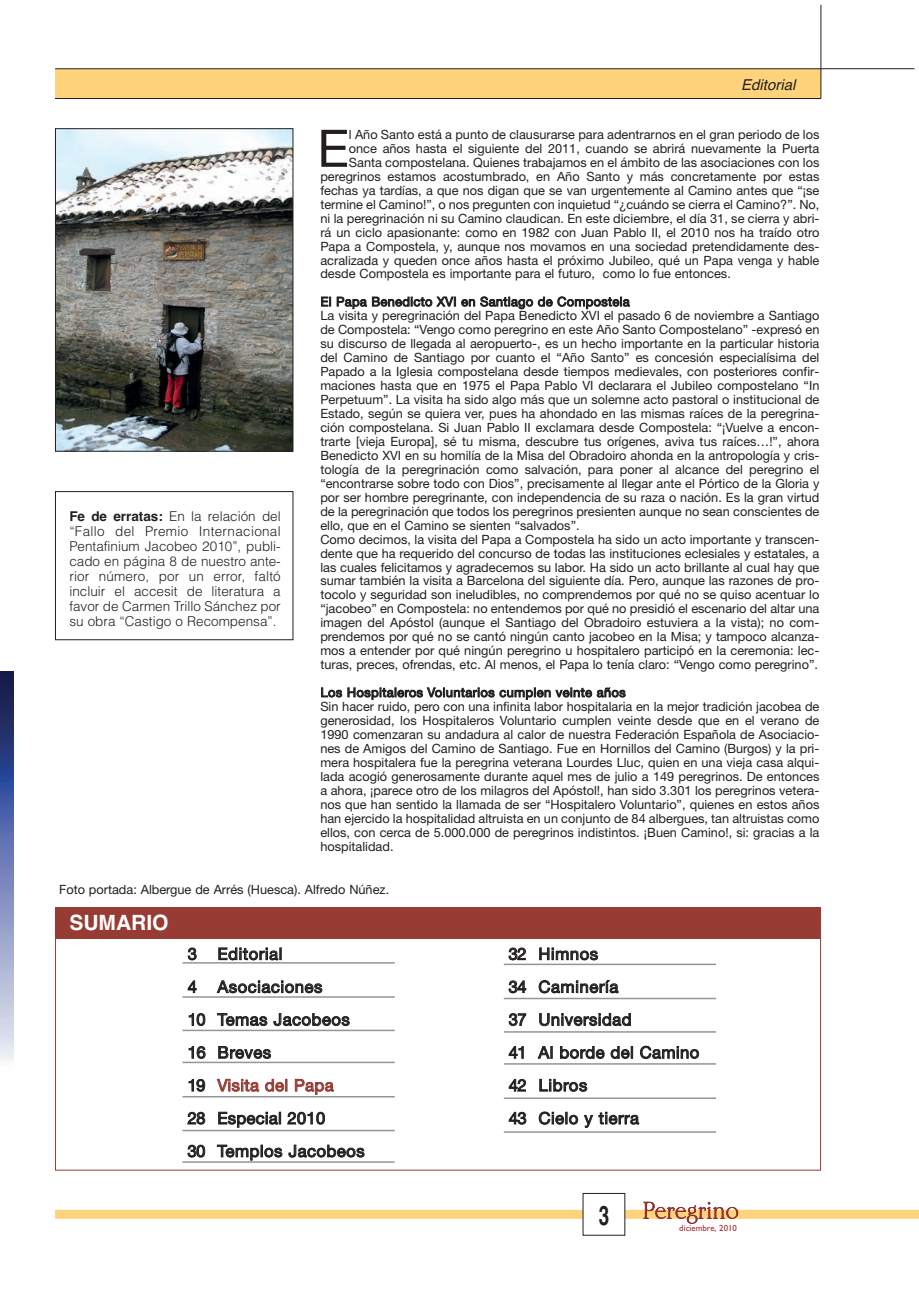
<style>
.page{position:relative;width:919px;height:1289px;background:#fff}
.page>*{position:absolute;margin:0;border:0;box-sizing:border-box;transform-origin:0 0}
.t1{font:51.75px "Helvetica Neue";color:#231f20}
.t2{font:700 27px "Helvetica";color:#231f20;scale:.7 1}
.t3{font:700 21px "Helvetica";color:#fff}
.t4{font:16.5px/32.8px "Helvetica Neue";letter-spacing:.03em;color:#231f20}
.t5{font:italic 15px "Helvetica CE";color:#231f20}
.t6{font:300 13.5px/15px "Helvetica";color:#231f20;text-align:justify}
.t7{font:12.75px/14px "Helvetica Neue";color:#231f20}
.t8{font:9px "Gill Sans";color:#a42c31}
.s1{font-weight:700}
.s2{color:#973c34}
</style>
<div class="page">
<div style="left:55px;top:69px;width:765px;height:29px;background:#fed37c"></div>
<hr style="left:820px;top:5px;width:1px;height:93px;background:#231f20">
<hr style="left:55px;top:98px;width:765px;height:1px;background:#231f20">
<hr style="left:55px;top:68px;width:859px;height:1px;background:#231f20">
<img style="left:57px;top:130px;width:234px;height:319px">
<div style="left:55px;top:128px;width:238px;height:323px;border:1px solid #231f20"></div>
<div style="left:55px;top:907px;width:765px;height:31px;background:#973c34"></div>
<div style="left:55px;top:910px;width:765px;height:260px;border:1px solid #973c34"></div>
<hr style="left:182px;top:962px;width:213px;height:1px;background:#939598">
<hr style="left:182px;top:996px;width:213px;height:1px;background:#939598">
<hr style="left:182px;top:1029px;width:213px;height:2px;background:#939598">
<hr style="left:182px;top:1061px;width:213px;height:2px;background:#939598">
<hr style="left:182px;top:1095px;width:213px;height:2px;background:#939598">
<hr style="left:182px;top:1129px;width:213px;height:2px;background:#939598">
<hr style="left:182px;top:1161px;width:212px;height:1px;background:#939598">
<hr style="left:504px;top:963px;width:212px;height:2px;background:#939598">
<hr style="left:504px;top:997px;width:212px;height:2px;background:#939598">
<hr style="left:504px;top:1031px;width:212px;height:1px;background:#939598">
<hr style="left:504px;top:1063px;width:212px;height:1px;background:#939598">
<hr style="left:504px;top:1097px;width:212px;height:1px;background:#939598">
<hr style="left:504px;top:1131px;width:212px;height:1px;background:#939598">
<div style="left:55px;top:1209px;width:863px;height:9px;background:#fed37c"></div>
<div style="left:583px;top:1193px;width:41px;height:42px;background:#fff"></div>
<svg style="left:643px;top:1201px;width:95px;height:22px"></svg>
<div style="left:55px;top:491px;width:238px;height:149px;border:1px solid #231f20"></div>
<svg style="left:13px;top:671px;width:1px;height:390px"></svg>
<img style="left:0;top:671px;width:13px;height:390px">
<p class="t6" style="left:69px;top:509px;width:213px"><span class="s1">Fe de erratas:</span> En la relación del “Fallo del Premio Internacional Pentafinium Jacobeo 2010”, publi&shy;cado en página 8 de nuestro ante&shy;rior número, por un error, faltó incluir el accesit de literatura a favor de Carmen Trillo Sánchez por su obra “Castigo o Recompensa”.</p>
<p class="t5" style="left:741px;top:80px;width:59px">Editorial</p>
<p class="t1" style="left:317px;top:130px;width:33px">E</p>
<p class="t7" style="left:349px;top:129px;width:472px">l Año Santo está a punto de clausurarse para adentrarnos en el gran periodo de los</p>
<p class="t7" style="left:349px;top:143px;width:472px">once años hasta el siguiente del 2011, cuando se abrirá nuevamente la Puerta</p>
<p class="t7" style="left:349px;top:156px;width:472px">Santa compostelana. Quienes trabajamos en el ámbito de las asociaciones con los</p>
<p class="t7" style="left:320px;top:170px;width:500px">peregrinos estamos acostumbrado, en Año Santo y más concretamente por estas</p>
<p class="t7" style="left:320px;top:184px;width:500px">fechas ya tardías, a que nos digan que se van urgentemente al Camino antes que “¡se</p>
<p class="t7" style="left:320px;top:198px;width:500px">termine el Camino!”, o nos pregunten con inquietud “¿cuándo se cierra el Camino?”. No,</p>
<p class="t7" style="left:320px;top:212px;width:500px">ni la peregrinación ni su Camino claudican. En este diciembre, el día 31, se cierra y abri-</p>
<p class="t7" style="left:320px;top:226px;width:500px">rá un ciclo apasionante: como en 1982 con Juan Pablo II, el 2010 nos ha traído otro</p>
<p class="t7" style="left:320px;top:240px;width:500px">Papa a Compostela, y, aunque nos movamos en una sociedad pretendidamente des-</p>
<p class="t7" style="left:320px;top:254px;width:500px">acralizada y queden once años hasta el próximo Jubileo, qué un Papa venga y hable</p>
<p class="t7" style="left:320px;top:268px;width:412px">desde Compostela es importante para el futuro, como lo fue entonces.</p>
<p class="t7" style="left:320px;top:296px;width:500px">El Papa Benedicto XVI en Santiago de Compostela<br>La visita y peregrinación del Papa Benedicto XVI el pasado 6 de noviembre a Santiago de Compostela: “Vengo como peregrino en este Año Santo Compostelano” -expresó en su discurso de llegada al aeropuerto-, es un hecho importante en la particular historia del Camino de Santiago por cuanto el “Año Santo” es concesión especialísima del Papado a la Iglesia compostelana desde tiempos medievales, con posteriores confir&shy;maciones hasta que en 1975 el Papa Pablo VI declarara el Jubileo compostelano “In Perpetuum”. La visita ha sido algo más que un solemne acto pastoral o institucional de Estado, según se quiera ver, pues ha ahondado en las mismas raíces de la peregrina&shy;ción compostelana. Si Juan Pablo II exclamara desde Compostela: “¡Vuelve a encon&shy;trarte [vieja Europa], sé tu misma, descubre tus orígenes, aviva tus raíces…!”, ahora Benedicto XVI en su homilía de la Misa del Obradoiro ahonda en la antropología y cris&shy;tología de la peregrinación como salvación, para poner al alcance del peregrino el “encontrarse sobre todo con Dios”, precisamente al llegar ante el Pórtico de la Gloria y por ser hombre peregrinante, con independencia de su raza o nación. Es la gran virtud de la peregrinación que todos los peregrinos presienten aunque no sean conscientes de ello, que en el Camino se sienten “salvados”.<br>Como decimos, la visita del Papa a Compostela ha sido un acto importante y transcen&shy;dente que ha requerido del concurso de todas las instituciones eclesiales y estatales, a las cuales felicitamos y agradecemos su labor. Ha sido un acto brillante al cual hay que sumar también la visita a Barcelona del siguiente día. Pero, aunque las razones de pro&shy;tocolo y seguridad son ineludibles, no comprendemos por qué no se quiso acentuar lo “jacobeo” en Compostela: no entendemos por qué no presidió el escenario del altar una imagen del Apóstol (aunque el Santiago del Obradoiro estuviera a la vista); no com&shy;prendemos por qué no se cantó ningún canto jacobeo en la Misa; y tampoco alcanza&shy;mos a entender por qué ningún peregrino u hospitalero participó en la ceremonia: lec&shy;turas, preces, ofrendas, etc. Al menos, el Papa lo tenía claro: “Vengo como peregrino”.</p>
<p class="t7" style="left:320px;top:686px;width:500px">Los Hospitaleros Voluntarios cumplen veinte años<br>Sin hacer ruido, pero con una infinita labor hospitalaria en la mejor tradición jacobea de generosidad, los Hospitaleros Voluntario cumplen veinte desde que en el verano de 1990 comenzaran su andadura al calor de nuestra Federación Española de Asociacio&shy;nes de Amigos del Camino de Santiago. Fue en Hornillos del Camino (Burgos) y la pri&shy;mera hospitalera fue la peregrina veterana Lourdes Lluc, quien en una vieja casa alqui&shy;lada acogió generosamente durante aquel mes de julio a 149 peregrinos. De entonces a ahora, ¡parece otro de los milagros del Apóstol!, han sido 3.301 los peregrinos vetera&shy;nos que han sentido la llamada de ser “Hospitalero Voluntario”, quienes en estos años han ejercido la hospitalidad altruista en un conjunto de 84 albergues, tan altruistas como ellos, con cerca de 5.000.000 de peregrinos indistintos. ¡Buen Camino!, si: gracias a la hospitalidad.</p>
<p class="t7" style="left:59px;top:884px;width:332px">Foto portada: Albergue de Arrés (Huesca). Alfredo Núñez.</p>
<p class="t3" style="left:69px;top:915px;width:101px">SUMARIO</p>
<p class="t4" style="left:187px;top:939px;width:178px">3 Editorial<br>4 Asociaciones<br>10 Temas Jacobeos<br>16 Breves<br>19 <span class="s2">Visita del Papa<br></span>28 Especial 2010<br>30 Templos Jacobeos</p>
<p class="t4" style="left:508px;top:939px;width:192px">32 Himnos<br>34 Caminería<br>37 Universidad<br>41 Al borde del Camino<br>42 Libros<br>43 Cielo y tierra</p>
<p class="t2" style="left:598px;top:1205px;width:17px">3</p>
<p class="t8" style="left:679px;top:1225px;width:59px">diciembre, 2010</p>
</div>
